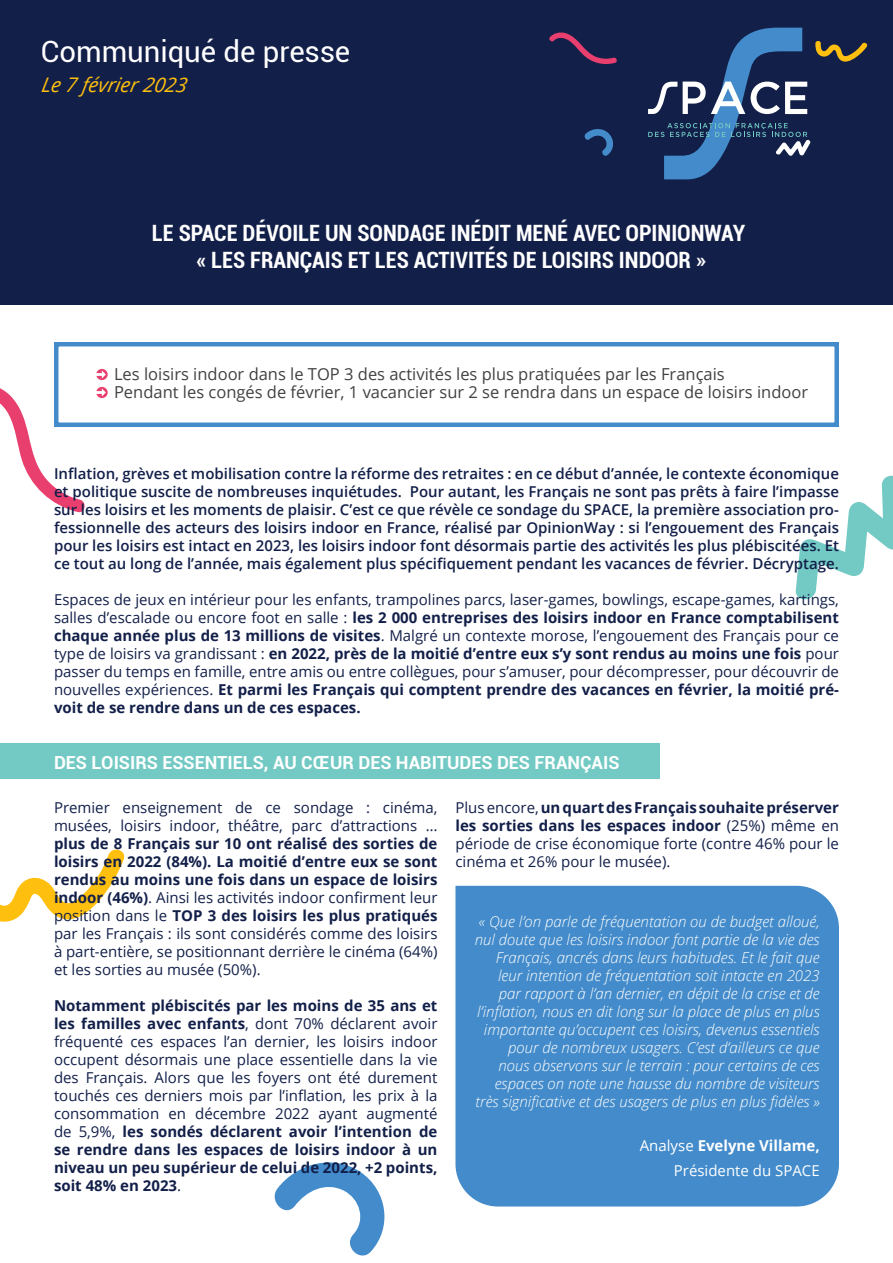
<style>
.page{position:relative;width:893px;height:1263px;background:#fff}
.page>*{position:absolute;margin:0;border:0;box-sizing:border-box;transform-origin:0 0}
.t1{font:29.4px "Roboto";letter-spacing:-.005em;color:#fff}
.t2{font:700 condensed 22.5px "Roboto";color:#fff}
.t3{font:italic 20.1px "Open Sans";color:#febf0f}
.t4{font:700 18px "Roboto";color:#fff}
.t5{font:16.5px "Open Sans";color:#404141}
.t6{font:15px/18px "Open Sans";color:#121f49;text-align:justify}
.t7{font:600 15px/18px "Open Sans";color:#121f49;text-align:justify}
.t8{font:italic 300 15px/18px "Open Sans";color:#fff;text-align:right}
.t9{font:700 15px "Open Sans";color:#fff}
.t10{font:15px "Open Sans";color:#fff}
.s1{font-weight:700}
.s2{font-weight:400}
</style>
<div class="page">
<svg style="left:0;top:849px;width:125px;height:73px"></svg>
<svg style="left:795px;top:475px;width:98px;height:125px"></svg>
<svg style="left:274px;top:1162px;width:111px;height:94px"></svg>
<svg style="left:0;top:388px;width:85px;height:125px"></svg>
<div style="left:455px;top:886px;width:384px;height:320px;background:#438bca"></div>
<div style="left:0;top:743px;width:659px;height:35px;background:#73cac4"></div>
<div style="left:0;top:0;width:893px;height:304px;background:#121f49"></div>
<div style="left:54px;top:342px;width:785px;height:85px;border:4px solid #438bca"></div>
<svg style="left:96px;top:369px;width:12px;height:11px"></svg>
<svg style="left:96px;top:387px;width:12px;height:11px"></svg>
<svg style="left:549px;top:32px;width:68px;height:32px"></svg>
<svg style="left:648px;top:28px;width:220px;height:151px"></svg>
<svg style="left:584px;top:129px;width:29px;height:27px"></svg>
<p class="t1" style="left:41px;top:31px;width:311px">Communiqué de presse</p>
<p class="t3" style="left:41px;top:71px;width:152px">Le 7 février2023</p>
<p class="t2" style="left:152px;top:217px;width:595px">LE SPACE DÉVOILE UN SONDAGE INÉDIT MENÉ AVEC OPINIONWAY</p>
<p class="t2" style="left:196px;top:244px;width:511px">« LES FRANÇAIS ET LES ACTIVITÉS DE LOISIRS INDOOR »</p>
<p class="t5" style="left:114px;top:363px;width:612px">Les loisirs indoor dans le TOP 3 des activités les plus pratiquées par les Français</p>
<p class="t5" style="left:114px;top:381px;width:695px">Pendant les congés de février, 1 vacancier sur 2 se rendra dans un espace de loisirs indoor</p>
<p class="t7" style="left:54px;top:464px;width:786px">Inflation, grèves et mobilisation contre la réforme des retraites : en ce début d’année, le contexte économique et politique suscite de nombreuses inquiétudes. Pour autant, les Français ne sont pas prêts à faire l’impasse sur les loisirs et les moments de plaisir. C’est ce que révèle ce sondage du SPACE, la première association pro&shy;fessionnelle des acteurs des loisirs indoor en France, réalisé par OpinionWay : si l’engouement des Français pour les loisirs est intact en 2023, les loisirs indoor font désormais partie des activités les plus plébiscitées. Et ce tout au long de l’année, mais également plus spécifiquement pendant les vacances de février. Décryptage.</p>
<p class="t6" style="left:54px;top:590px;width:786px">Espaces de jeux en intérieur pour les enfants, trampolines parcs, laser-games, bowlings, escape-games, kartings, salles d’escalade ou encore foot en salle : <span class="s1">les 2 000 entreprises des loisirs indoor en France comptabilisent chaque année plus de 13 millions de visites</span>. Malgré un contexte morose, l’engouement des Français pour ce type de loisirs va grandissant : <span class="s1">en 2022, près de la moitié d’entre eux s’y sont rendus au moins une fois</span> pour passer du temps en famille, entre amis ou entre collègues, pour s’amuser, pour décompresser, pour découvrir de nouvelles expériences. <span class="s1">Et parmi les Français qui comptent prendre des vacances en février, la moitié pré&shy;voit de se rendre dans un de ces espaces.</span></p>
<p class="t4" style="left:54px;top:750px;width:567px">DES LOISIRS ESSENTIELS, AU CŒUR DES HABITUDES DES FRANÇAIS</p>
<p class="t6" style="left:54px;top:798px;width:385px">Premier enseignement de ce sondage : cinéma, musées, loisirs indoor, théâtre, parc d’attractions … <span class="s1">plus de 8 Français sur 10 ont réalisé́des sorties de loisirs en 2022 (84%). La moitié d’entre eux se sont rendus au moins une fois dans un espace de loisirs indoor (46%)</span>. Ainsi les activités indoor confirment leur position dans le <span class="s1">TOP 3 des loisirs les plus pratiqués </span>par les Français : ils sont considérés comme des loisirs à part-entière, se positionnant derrière le cinéma (64%) et les sorties au musée (50%).</p>
<p class="t6" style="left:54px;top:996px;width:385px"><span class="s1">Notamment plébiscités par les moins de 35 ans et les familles avec enfants</span>, dont 70% déclarent avoir fréquenté ces espaces l’an dernier, les loisirs indoor occupent désormais une place essentielle dans la vie des Français. Alors que les foyers ont été durement touchés ces derniers mois par l’inflation, les prix à la consommation en décembre 2022 ayant augmenté de 5,9%, <span class="s1">les sondés déclarent avoir l’intention de se rendre dans les espaces de loisirs indoor à un niveau un peu supérieur de celui de 2022, +2 points, soit 48% en 2023</span>.</p>
<p class="t6" style="left:455px;top:798px;width:385px">Plus encore, <span class="s1">un quart des Français souhaite préserver les sorties dans les espaces indoor</span> (25%) même en période de crise économique forte (contre 46% pour le cinéma et 26% pour le musée).</p>
<p class="t8" style="left:475px;top:912px;width:346px">« Que l’on parle de fréquentation ou de budget alloué, nul doute que les loisirs indoor font partie de la vie des Français, ancrés dans leurs habitudes. Et le fait que leur intention de fréquentation soit intacte en 2023 par rapport à l’an dernier, en dépit de la crise et de l’inflation, nous en dit long sur la place de plus en plus importante qu’occupent ces loisirs, devenus essentiels pour de nombreux usagers. C’est d’ailleurs ce que nous observons sur le terrain : pour certains de ces espaces on note une hausse du nombre de visiteurs très significative et des usagers de plus en plus fidèles »</p>
<p class="t9" style="left:640px;top:1135px;width:181px"><span class="s2">Analyse</span> Evelyne Villame,</p>
<p class="t10" style="left:674px;top:1161px;width:147px">Présidente du SPACE</p>
</div>
